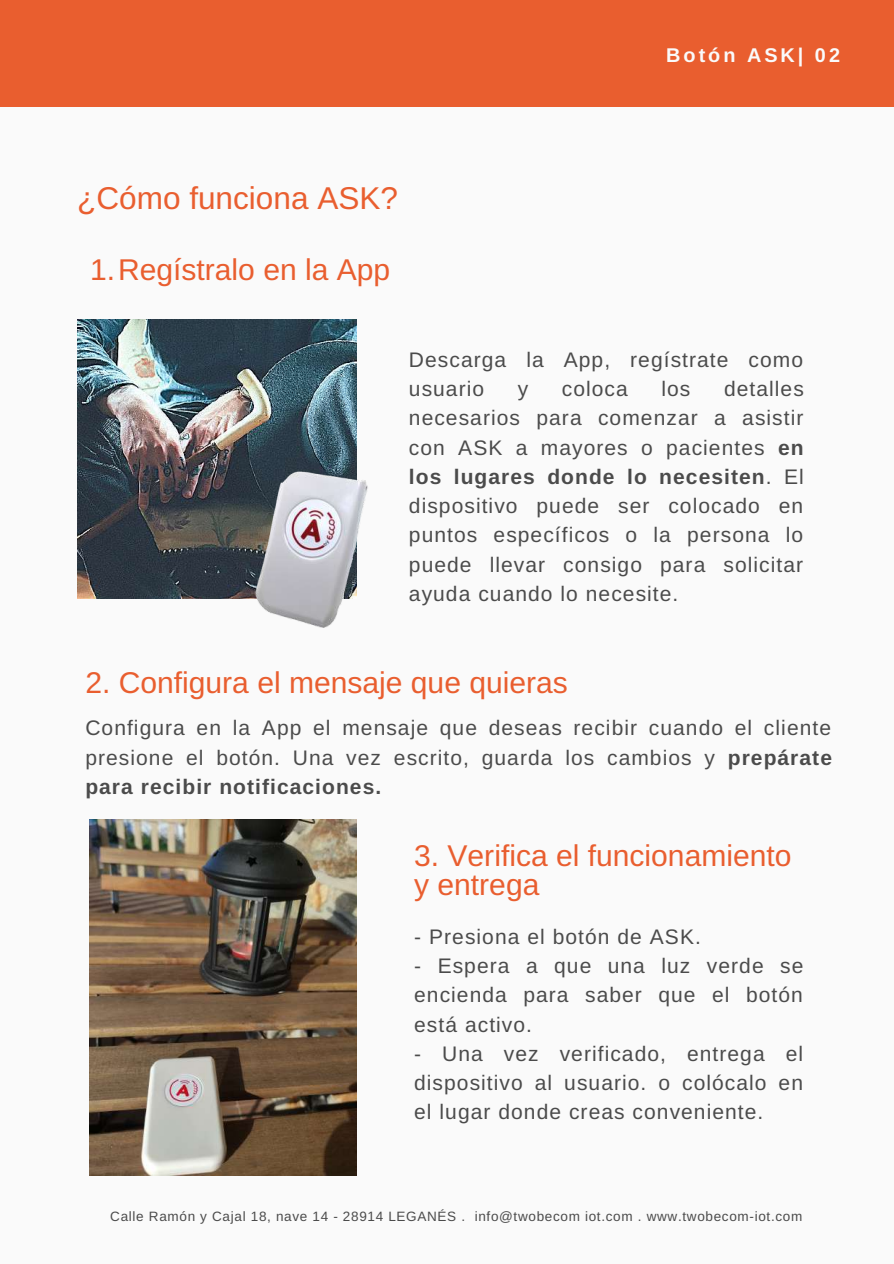
<style>
.page{position:relative;width:894px;height:1264px;background:#fff}
.page>*{position:absolute;margin:0;border:0;box-sizing:border-box;transform-origin:0 0}
.t1{font:31.5px "Arimo";color:#e95e2f}
.t2{font:30px/29.2px "Arimo";color:#e95e2f}
.t3{font:21px/29.2px "Arimo";letter-spacing:.05em;color:#4b4b4b;text-align:justify}
.t4{font:700 19.8px "Arimo";letter-spacing:.15em;color:#fafafa}
.t5{font:13.5px "Arimo";letter-spacing:.05em;color:#4b4b4b}
.s1{font-weight:700}
</style>
<div class="page">
<div style="left:0;top:0;width:893px;height:1263px;background:#fafafa"></div>
<div style="left:0;top:0;width:893px;height:107px;background:#e95e2f"></div>
<img style="left:77px;top:319px;width:279px;height:279px">
<img style="left:242px;top:466px;width:126px;height:162px">
<img style="left:89px;top:819px;width:267px;height:356px">
<p class="t4" style="left:666px;top:44px;width:175px">Botón ASK| 02</p>
<h1 class="t1" style="left:77px;top:180px;width:322px">¿Cómo funciona ASK?</h1>
<h2 class="t2" style="left:90px;top:254px;width:301px">1.Regístralo en la App</h2>
<p class="t3" style="left:409px;top:345px;width:395px">Descarga la App, regístrate como usuario</p>
<p class="t3" style="left:409px;top:374px;width:396px;text-indent:315px">detalles necesarios para comenzar a asistir con ASK a mayores o pacientes <span class="s1">en los lugares donde lo necesiten</span>. El dispositivo puede ser colocado en puntos específicos o la persona lo puede llevar consigo para solicitar ayuda cuando lo necesite.</p>
<p class="t3" style="left:517px;top:374px;width:12px">y</p>
<p class="t3" style="left:561px;top:374px;width:67px">coloca</p>
<p class="t3" style="left:661px;top:374px;width:30px">los</p>
<h2 class="t2" style="left:85px;top:667px;width:484px">2. Configura el mensaje que quieras</h2>
<p class="t3" style="left:85px;top:713px;width:748px">Configura en la App el mensaje que deseas recibir cuando el cliente presione el botón. Una vez escrito, guarda los cambios y <span class="s1">prepárate para recibir notificaciones.</span></p>
<h2 class="t2" style="left:414px;top:840px;width:379px">3. Verifica el funcionamiento y entrega</h2>
<p class="t3" style="left:414px;top:921px;width:288px">- Presiona el botón de ASK.</p>
<p class="t3" style="left:414px;top:951px;width:390px">- Espera a que una luz verde se encienda para saber que el botón está activo.</p>
<p class="t3" style="left:414px;top:1038px;width:390px">- Una vez verificado, entrega el dispositivo al usuario. o colócalo en el lugar donde creas conveniente.</p>
<p class="t5" style="left:110px;top:1209px;width:693px">Calle Ramón y Cajal 18, nave 14 - 28914 LEGANÉS . info@twobecom iot.com . www.twobecom-iot.com</p>
</div>
